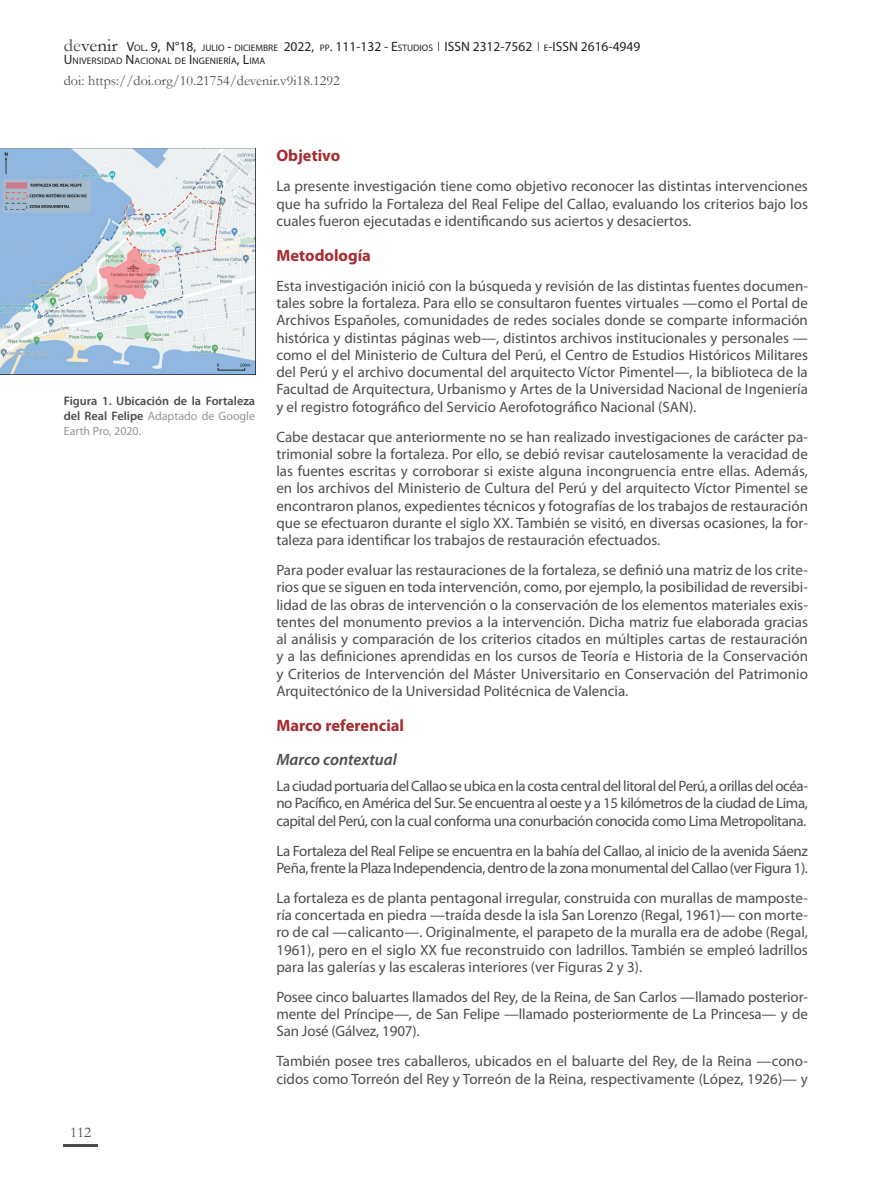
<style>
.page{position:relative;width:893px;height:1191px;background:#fff}
.page>*{position:absolute;margin:0;border:0;box-sizing:border-box;transform-origin:0 0}
.Subtítulo_1{font:700 16.5px "Myriad Pro";color:#a72b30}
.Subtitulo_2{font:italic 600 16.5px "Myriad Pro";color:#4b4c4d}
.Texto{font:15px/17.2px "Myriad Pro";color:#4b4c4d;text-align:justify}
.Texto-2{font:15px/17.2px "Myriad Pro";letter-spacing:-.025em;color:#4b4c4d}
.t1{font:15px "Garamond";color:#4b4c4d}
.t2{font:14.25px "Garamond";color:#4b4c4d}
.t3{font:13.5px "Myriad Pro";color:#231f20}
.Nombre_Figura{font:600 12.3px "Myriad Pro";color:#4b4c4d}
.Nombre_Figura-2{font:12px/15px "Myriad Pro";color:#939598}
.t4{font:9.45px "Myriad Pro";letter-spacing:.015em;color:#231f20}
.s1{font-family:"Garamond";font-size:18px;color:#4b4c4d}
.s2{font-family:"Garamond";font-size:18px}
.s3{font-size:9.45px}
.s4{font-size:13.5px}
.s5{font-weight:600;font-size:12.3px;color:#4b4c4d}
</style>
<div class="page">
<hr style="left:64px;top:1144px;width:34px;height:2px;background:#4b4c4d">
<img style="left:0;top:149px;width:255px;height:225px">
<p class="t3" style="left:64px;top:38px;width:388px"><span class="s1">de</span><span class="s2">venir</span> V<span class="s3">OL</span>. 9, N°18, <span class="s3">JULIO</span> - <span class="s3">DICIEMBRE</span> 2022, <span class="s3">PP</span>. 111-132 - E<span class="s3">STUDIOS</span> ISSN</p>
<p class="t3" style="left:473px;top:38px;width:87px">2312-7562 <span class="s3">E</span>-ISSN</p>
<p class="t3" style="left:581px;top:38px;width:61px">2616-4949</p>
<p class="t2" style="left:64px;top:71px;width:278px">doi: https://doi.org/10.21754/devenir.v9i18.1292</p>
<p class="t4" style="left:64px;top:55px;width:203px"><span class="s4">U</span>NIVERSIDAD <span class="s4">N</span>ACIONAL DE <span class="s4">I</span> NGENIERÍA<span class="s4">, L</span>IMA</p>
<p class="Nombre_Figura" style="left:64px;top:393px;width:193px">Figura 1. Ubicación de la Fortaleza</p>
<p class="Nombre_Figura-2" style="left:64px;top:408px;width:193px"><span class="s5">del Real Felipe</span> Adaptado de Google<br>Earth Pro, 2020.</p>
<p class="t1" style="left:70px;top:1122px;width:23px">112</p>
<p class="Subtítulo_1" style="left:276px;top:145px;width:65px">Objetivo</p>
<p class="Texto" style="left:276px;top:177px;width:533px">La presente investigación tiene como objetivo reconocer las distintas intervenciones que ha sufrido la Fortaleza del Real Felipe del Callao, evaluando los criterios bajo los cuales fueron ejecutadas e identificando sus aciertos y desaciertos.</p>
<p class="Subtítulo_1" style="left:276px;top:244px;width:96px">Metodología</p>
<p class="Texto" style="left:276px;top:277px;width:533px">Esta investigación inició con la búsqueda y revisión de las distintas fuentes documen&shy;tales sobre la fortaleza. Para ello se consultaron fuentes virtuales —como el Portal de Archivos Españoles, comunidades de redes sociales donde se comparte información histórica y distintas páginas web—, distintos archivos institucionales y personales — como el del Ministerio de Cultura del Perú, el Centro de Estudios Históricos Militares del Perú y el archivo documental del arquitecto Víctor Pimentel—, la biblioteca de la Facultad de Arquitectura, Urbanismo y Artes de la Universidad Nacional de Ingeniería y el registro fotográfico del Servicio Aerofotográfico Nacional (SAN).</p>
<p class="Texto" style="left:276px;top:428px;width:533px">Cabe destacar que anteriormente no se han realizado investigaciones de carácter pa&shy;trimonial sobre la fortaleza. Por ello, se debió revisar cautelosamente la veracidad de las fuentes escritas y corroborar si existe alguna incongruencia entre ellas. Además, en los archivos del Ministerio de Cultura del Perú y del arquitecto Víctor Pimentel se encontraron planos, expedientes técnicos y fotografías de los trabajos de restauración que se efectuaron durante el siglo XX. También se visitó, en diversas ocasiones, la for&shy;taleza para identificar los trabajos de restauración efectuados.</p>
<p class="Texto" style="left:276px;top:561px;width:533px">Para poder evaluar las restauraciones de la fortaleza, se definió una matriz de los crite&shy;rios que se siguen en toda intervención, como, por ejemplo, la posibilidad de reversibi&shy;lidad de las obras de intervención o la conservación de los elementos materiales exis&shy;tentes del monumento previos a la intervención. Dicha matriz fue elaborada gracias al análisis y comparación de los criterios citados en múltiples cartas de restauración y a las definiciones aprendidas en los cursos de Teoría e Historia de la Conservación y Criterios de Intervención del Máster Universitario en Conservación del Patrimonio Arquitectónico de la Universidad Politécnica de Valencia.</p>
<p class="Subtítulo_1" style="left:276px;top:714px;width:129px">Marco referencial</p>
<p class="Subtitulo_2" style="left:276px;top:749px;width:122px">Marco contextual</p>
<p class="Texto" style="left:276px;top:777px;width:533px">La ciudad portuaria del Callao se ubica en la costa central del litoral del Perú, a orillas del océa&shy;no Pacífico, en América del Sur. Se encuentra al oeste y a 15 kilómetros de la ciudad de Lima, capital del Perú, con la cual conforma una conurbación conocida como Lima Metropolitana.</p>
<p class="Texto-2" style="left:276px;top:841px;width:533px">La Fortaleza del Real Felipe se encuentra en la bahía del Callao, al inicio de la avenida Sáenz<br>Peña, frente la Plaza Independencia, dentro de la zona monumental del Callao (ver Figura 1).</p>
<p class="Texto" style="left:276px;top:889px;width:533px">La fortaleza es de planta pentagonal irregular, construida con murallas de mamposte&shy;ría concertada en piedra —traída desde la isla San Lorenzo (Regal, 1961)— con morte&shy;ro de cal —calicanto—. Originalmente, el parapeto de la muralla era de adobe (Regal, 1961), pero en el siglo XX fue reconstruido con ladrillos. También se empleó ladrillos para las galerías y las escaleras interiores (ver Figuras 2 y 3).</p>
<p class="Texto" style="left:276px;top:988px;width:533px">Posee cinco baluartes llamados del Rey, de la Reina, de San Carlos —llamado posterior&shy;mente del Príncipe—, de San Felipe —llamado posteriormente de La Princesa— y de San José (Gálvez, 1907).</p>
<p class="Texto" style="left:276px;top:1052px;width:533px">También posee tres caballeros, ubicados en el baluarte del Rey, de la Reina —cono&shy;cidos como Torreón del Rey y Torreón de la Reina, respectivamente (López, 1926)— y</p>
</div>
